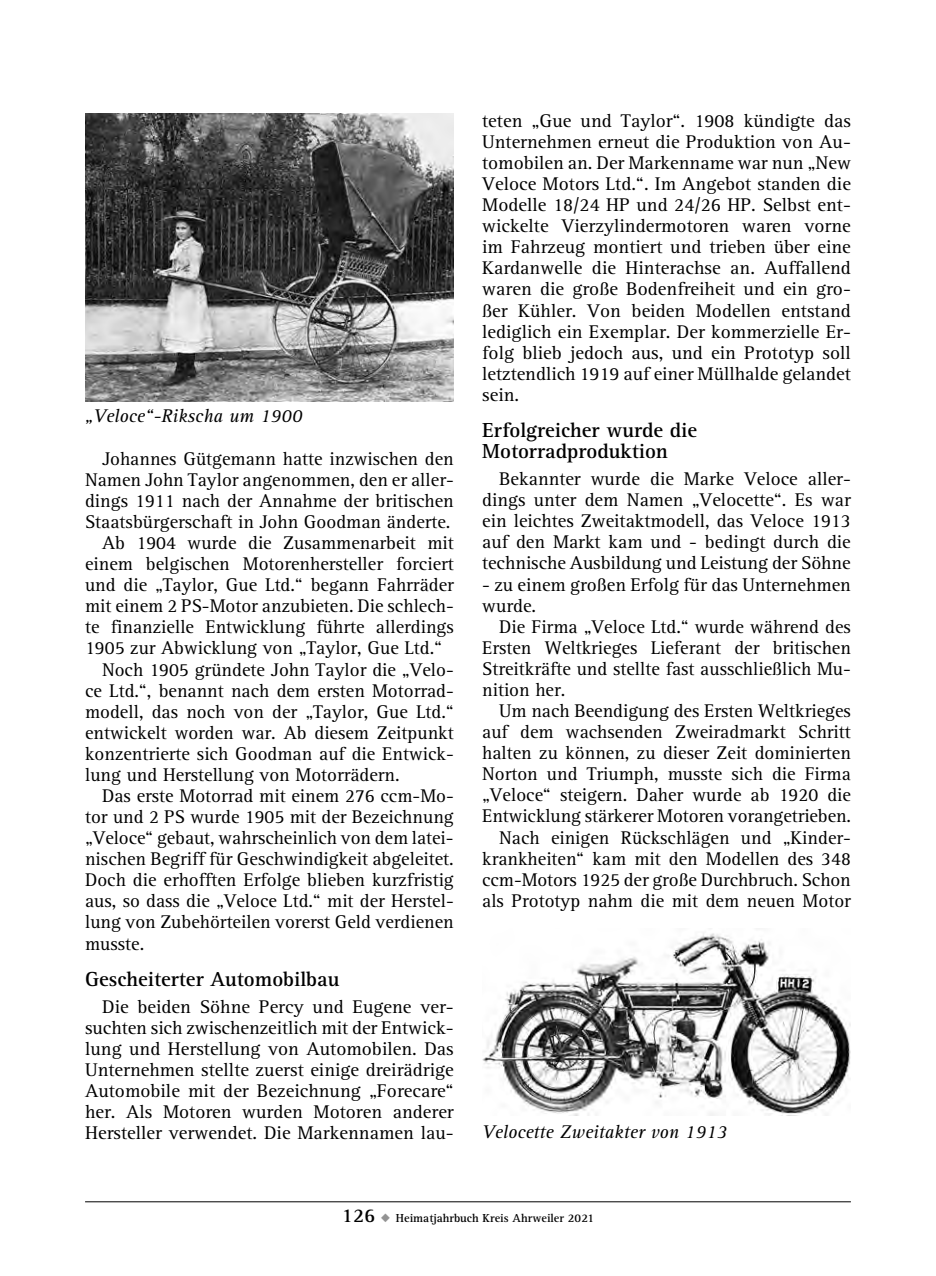
<style>
.page{position:relative;width:936px;height:1276px;background:#fff}
.page>*{position:absolute;margin:0;border:0;box-sizing:border-box;transform-origin:0 0}
.t1{font:700 21px/21px "AT Rotis Serif";color:#000}
.t2{font:19px/21px "AT Rotis Serif";color:#000;text-align:justify}
.t3{font:italic 19px "AT Rotis Serif";color:#000}
.t4{font:700 12px "AT Rotis Serif";color:#000}
.s1{font-size:20px}
.s2{color:#939393}
</style>
<div class="page">
<hr style="left:85px;top:1201px;width:765px;height:1px;background:#000">
<img style="left:85px;top:113px;width:369px;height:288px">
<img style="left:482px;top:932px;width:368px;height:183px">
<p class="t3" style="left:85px;top:405px;width:219px">„Veloce“-Rikscha um 1900</p>
<p class="t2" style="left:102px;top:448px;width:353px">Johannes Gütgemann hatte inzwischen den</p>
<p class="t2" style="left:85px;top:469px;width:370px">Namen John Taylor angenommen, den er aller-</p>
<p class="t2" style="left:85px;top:491px;width:370px">dings 1911 nach der Annahme der britischen</p>
<p class="t2" style="left:85px;top:512px;width:367px">Staatsbürgerschaft in John Goodman änderte.</p>
<p class="t2" style="left:102px;top:533px;width:353px">Ab 1904 wurde die Zusammenarbeit mit</p>
<p class="t2" style="left:85px;top:554px;width:370px">einem belgischen Motorenhersteller forciert</p>
<p class="t2" style="left:85px;top:575px;width:370px">und die „Taylor, Gue Ltd.“ begann Fahrräder</p>
<p class="t2" style="left:85px;top:596px;width:370px">mit einem 2 PS-Motor anzubieten. Die schlech-</p>
<p class="t2" style="left:85px;top:617px;width:370px">te finanzielle Entwicklung führte allerdings</p>
<p class="t2" style="left:85px;top:638px;width:358px">1905 zur Abwicklung von „Taylor, Gue Ltd.“</p>
<p class="t2" style="left:102px;top:659px;width:353px">Noch 1905 gründete John Taylor die „Velo-</p>
<p class="t2" style="left:85px;top:680px;width:370px">ce Ltd.“, benannt nach dem ersten Motorrad-</p>
<p class="t2" style="left:85px;top:701px;width:370px">modell, das noch von der „Taylor, Gue Ltd.“</p>
<p class="t2" style="left:85px;top:722px;width:370px">entwickelt worden war. Ab diesem Zeitpunkt</p>
<p class="t2" style="left:85px;top:743px;width:370px">konzentrierte sich Goodman auf die Entwick-</p>
<p class="t2" style="left:85px;top:764px;width:316px">lung und Herstellung von Motorrädern.</p>
<p class="t2" style="left:102px;top:786px;width:353px">Das erste Motorrad mit einem 276 ccm-Mo-</p>
<p class="t2" style="left:85px;top:807px;width:370px">tor und 2 PS wurde 1905 mit der Bezeichnung</p>
<p class="t2" style="left:85px;top:828px;width:370px">„Veloce“ gebaut, wahrscheinlich von dem latei-</p>
<p class="t2" style="left:85px;top:849px;width:370px">nischen Begriff für Geschwindigkeit abgeleitet.</p>
<p class="t2" style="left:85px;top:870px;width:370px">Doch die erhofften Erfolge blieben kurzfristig</p>
<p class="t2" style="left:85px;top:891px;width:370px">aus, so dass die „Veloce Ltd.“ mit der Herstel-</p>
<p class="t2" style="left:85px;top:912px;width:370px">lung von Zubehörteilen vorerst Geld verdienen</p>
<p class="t2" style="left:85px;top:933px;width:61px">musste.</p>
<p class="t1" style="left:85px;top:969px;width:256px">Gescheiterter Automobilbau</p>
<p class="t2" style="left:85px;top:996px;width:370px;text-indent:17px">Die beiden Söhne Percy und Eugene ver&shy;suchten sich zwischenzeitlich mit der Entwick&shy;lung und Herstellung von Automobilen. Das Unternehmen stellte zuerst einige dreirädrige Automobile mit der Bezeichnung „Forecare“ her. Als Motoren wurden Motoren anderer Hersteller verwendet. Die Markennamen lau-</p>
<p class="t2" style="left:482px;top:111px;width:370px">teten „Gue und Taylor“. 1908 kündigte das Unternehmen erneut die Produktion von Au&shy;tomobilen an. Der Markenname war nun „New Veloce Motors Ltd.“. Im Angebot standen die Modelle 18/24 HP und 24/26 HP. Selbst ent&shy;wickelte Vierzylindermotoren waren vorne im Fahrzeug montiert und trieben über eine Kardanwelle die Hinterachse an. Auffallend waren die große Bodenfreiheit und ein gro&shy;ßer Kühler. Von beiden Modellen entstand lediglich ein Exemplar. Der kommerzielle Er&shy;folg blieb jedoch aus, und ein Prototyp soll letztendlich 1919 auf einer Müllhalde gelandet sein.</p>
<p class="t1" style="left:482px;top:420px;width:216px">Erfolgreicher wurde die<br>Motorradproduktion</p>
<p class="t2" style="left:482px;top:469px;width:370px;text-indent:17px">Bekannter wurde die Marke Veloce aller&shy;dings unter dem Namen „Velocette“. Es war ein leichtes Zweitaktmodell, das Veloce 1913 auf den Markt kam und - bedingt durch die technische Ausbildung und Leistung der Söhne</p>
<p class="t2" style="left:482px;top:574px;width:370px">- zu einem großen Erfolg für das Unternehmen wurde.</p>
<p class="t2" style="left:482px;top:616px;width:370px;text-indent:17px">Die Firma „Veloce Ltd.“ wurde während des Ersten Weltkrieges Lieferant der britischen Streitkräfte und stellte fast ausschließlich Mu&shy;nition her.</p>
<p class="t2" style="left:482px;top:701px;width:370px;text-align:right">Um nach Beendigung des Ersten Weltkrieges auf dem wachsenden Zweiradmarkt Schritt halten zu können, zu dieser Zeit dominierten Norton und Triumph, musste sich die Firma „Veloce“ steigern. Daher wurde ab 1920 die Entwicklung stärkerer Motoren vorangetrieben.<br>Nach einigen Rückschlägen und „Kinder&shy;krankheiten“ kam mit den Modellen des 348 ccm-Motors 1925 der große Durchbruch. Schon als Prototyp nahm die mit dem neuen Motor</p>
<p class="t3" style="left:482px;top:1121px;width:246px">Velocette Zweitakter von 1913</p>
<p class="t4" style="left:342px;top:1210px;width:253px"><span class="s1">126</span> <span class="s2">◆</span> Heimatjahrbuch Kreis Ahrweiler 2021</p>
</div>
